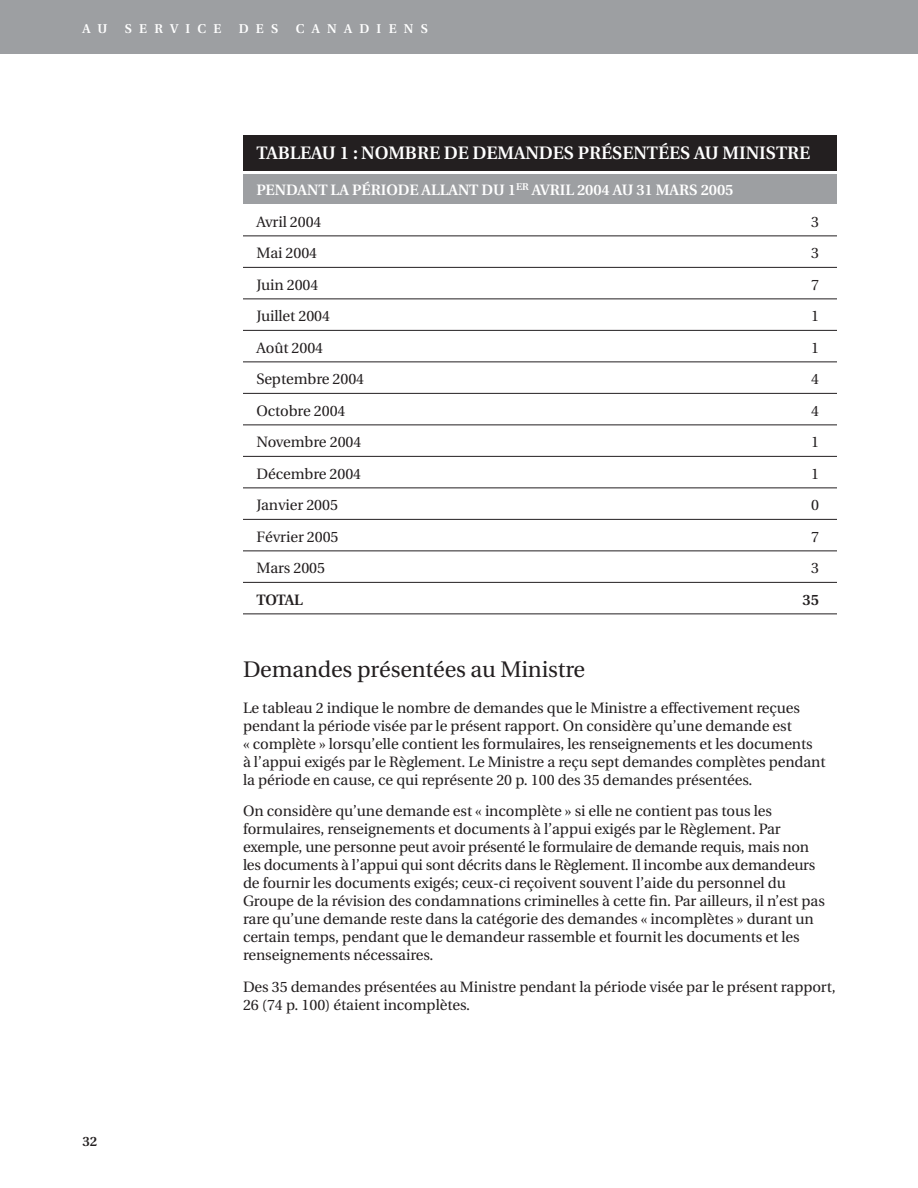
<style>
.page{position:relative;width:918px;height:1188px;background:#fff}
.page>*{position:absolute;margin:0;border:0;box-sizing:border-box;transform-origin:0 0}
.t1{font:22.5px "Utopia";letter-spacing:-.005em;color:#231f20}
.t2{font:600 18px "Utopia";letter-spacing:-.005em;color:#fff}
.t3{font:15px/18px "Utopia";letter-spacing:-.005em;color:#231f20}
.t4{font:600 15px/31.5px "Utopia";letter-spacing:-.005em;color:#fff}
.t5{font:600 15px "Utopia";letter-spacing:-.025em;color:#231f20}
.t6{font:600 13.5px "Utopia";color:#231f20}
.t7{font:600 12.75px "Utopia";letter-spacing:.57em;color:#fff}
.s1{font-weight:400;color:#231f20}
</style>
<div class="page">
<div style="left:243px;top:135px;width:594px;height:36px;background:#231f20"></div>
<div style="left:243px;top:174px;width:594px;height:30px;background:#9d9fa2"></div>
<hr style="left:243px;top:236px;width:594px;height:1px;background:#231f20">
<hr style="left:243px;top:267px;width:594px;height:1px;background:#231f20">
<hr style="left:243px;top:298px;width:594px;height:1px;background:#231f20">
<hr style="left:243px;top:330px;width:594px;height:1px;background:#231f20">
<hr style="left:243px;top:362px;width:594px;height:1px;background:#231f20">
<hr style="left:243px;top:393px;width:594px;height:1px;background:#231f20">
<hr style="left:243px;top:424px;width:594px;height:1px;background:#231f20">
<hr style="left:243px;top:456px;width:594px;height:1px;background:#231f20">
<hr style="left:243px;top:488px;width:594px;height:1px;background:#231f20">
<hr style="left:243px;top:519px;width:594px;height:1px;background:#231f20">
<hr style="left:243px;top:550px;width:594px;height:1px;background:#231f20">
<hr style="left:243px;top:582px;width:594px;height:1px;background:#231f20">
<hr style="left:243px;top:614px;width:594px;height:1px;background:#231f20">
<div style="left:0;top:0;width:918px;height:54px;background:#9d9fa2"></div>
<p class="t7" style="left:82px;top:24px;width:26px">A U</p>
<p class="t7" style="left:125px;top:24px;width:98px">SERVICE</p>
<p class="t7" style="left:239px;top:24px;width:41px">DES</p>
<p class="t7" style="left:296px;top:24px;width:134px">CANADIENS</p>
<p class="t2" style="left:256px;top:146px;width:555px">TABLEAU 1 : NOMBRE DE DEMANDES PRÉSENTÉES AU MINISTRE</p>
<p class="t4" style="left:256px;top:176px;width:479px">PENDANT LA PÉRIODE ALLANT DU 1<sup>ER</sup> AVRIL 2004 AU 31 MARS 2005<br><span class="s1">Avril 2004</span></p>
<p class="t3" style="left:811px;top:214px;width:9px">3</p>
<p class="t3" style="left:256px;top:245px;width:62px">Mai 2004</p>
<p class="t3" style="left:811px;top:245px;width:9px">3</p>
<p class="t3" style="left:256px;top:277px;width:63px">Juin 2004</p>
<p class="t3" style="left:811px;top:277px;width:9px">7</p>
<p class="t3" style="left:256px;top:308px;width:75px">Juillet 2004</p>
<p class="t3" style="left:811px;top:308px;width:9px">1</p>
<p class="t3" style="left:256px;top:340px;width:68px">Août 2004</p>
<p class="t3" style="left:811px;top:340px;width:9px">1</p>
<p class="t3" style="left:256px;top:371px;width:109px">Septembre 2004</p>
<p class="t3" style="left:811px;top:371px;width:9px">4</p>
<p class="t3" style="left:256px;top:403px;width:91px">Octobre 2004</p>
<p class="t3" style="left:811px;top:403px;width:9px">4</p>
<p class="t3" style="left:256px;top:434px;width:106px">Novembre 2004</p>
<p class="t3" style="left:811px;top:434px;width:9px">1</p>
<p class="t3" style="left:256px;top:466px;width:106px">Décembre 2004</p>
<p class="t3" style="left:811px;top:466px;width:9px">1</p>
<p class="t3" style="left:256px;top:497px;width:83px">Janvier 2005</p>
<p class="t3" style="left:811px;top:497px;width:9px">0</p>
<p class="t3" style="left:256px;top:529px;width:84px">Février 2005</p>
<p class="t3" style="left:811px;top:529px;width:9px">7</p>
<p class="t3" style="left:256px;top:560px;width:70px">Mars 2005</p>
<p class="t3" style="left:811px;top:560px;width:9px">3</p>
<p class="t5" style="left:256px;top:593px;width:48px">TOTAL</p>
<p class="t5" style="left:803px;top:593px;width:18px">35</p>
<p class="t6" style="left:82px;top:1135px;width:16px">32</p>
<h1 class="t1" style="left:243px;top:660px;width:344px">Demandes présentées au Ministre</h1>
<p class="t3" style="left:243px;top:700px;width:584px">Le tableau 2 indique le nombre de demandes que le Ministre a effectivement reçues pendant la période visée par le présent rapport. On considère qu’une demande est<br>« complète » lorsqu’elle contient les formulaires, les renseignements et les documents<br>à l’appui exigés par le Règlement. Le Ministre a reçu sept demandes complètes pendant la période en cause, ce qui représente 20 p. 100 des 35 demandes présentées.</p>
<p class="t3" style="left:243px;top:803px;width:583px">On considère qu’une demande est « incomplète » si elle ne contient pas tous les formulaires, renseignements et documents à l’appui exigés par le Règlement. Par exemple, une personne peut avoir présenté le formulaire de demande requis, mais non les documents à l’appui qui sont décrits dans le Règlement. Il incombe aux demandeurs de fournir les documents exigés; ceux-ci reçoivent souvent l’aide du personnel du Groupe de la révision des condamnations criminelles à cette fin. Par ailleurs, il n’est pas rare qu’une demande reste dans la catégorie des demandes « incomplètes » durant un certain temps, pendant que le demandeur rassemble et fournit les documents et les renseignements nécessaires.</p>
<p class="t3" style="left:243px;top:979px;width:594px">Des 35 demandes présentées au Ministre pendant la période visée par le présent rapport,<br>26 (74 p. 100) étaient incomplètes.</p>
</div>
